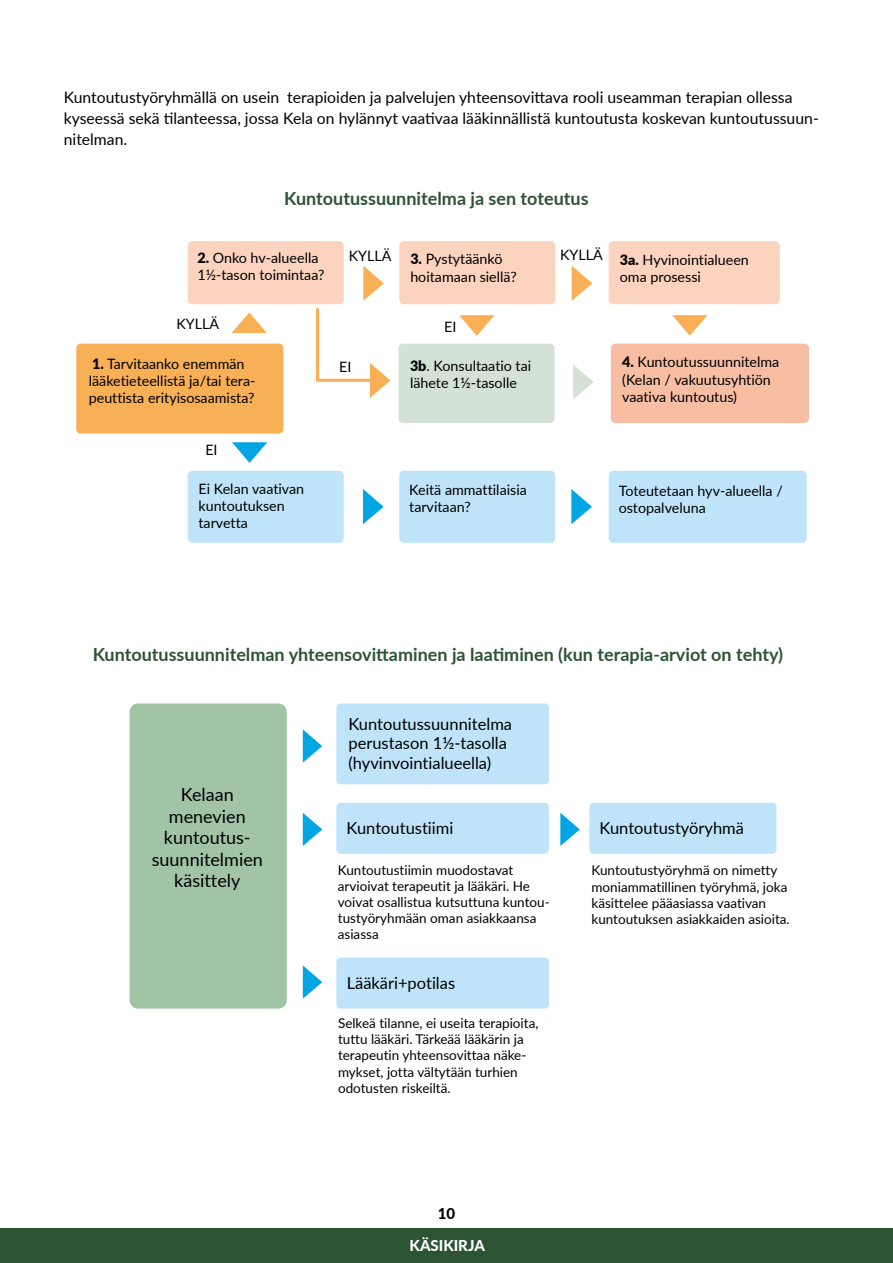
<style>
.page{position:relative;width:893px;height:1263px;background:#fff}
.page>*{position:absolute;margin:0;border:0;box-sizing:border-box;transform-origin:0 0}
.Kuvateksti{font:700 18px "Lato";color:#2d5335}
.Leipäteksti__P{font:18px/21.6px "Lato";color:#000;text-align:center}
.Leipäteksti__P-2{font:16.5px/19.8px "Lato";color:#000}
.Leipis{font:15.75px/21px "Lato";color:#000}
.t1{font:800 15px "Lato";color:#fff}
.t2{font:800 15px "Lato";color:#000}
.Leipäteksti__P-3{font:14.25px/17.1px "Lato";color:#000}
.Leipäteksti__P-4{font:13.5px/16.2px "Lato";color:#000}
.s1{font-weight:900}
</style>
<div class="page">
<div style="left:0;top:1229px;width:893px;height:34px;background:#2d5335"></div>
<div style="left:188px;top:241px;width:156px;height:63px;background:#fbd3bf;border-radius:5px"></div>
<div style="left:399px;top:241px;width:156px;height:63px;background:#fbd3bf;border-radius:5px"></div>
<div style="left:609px;top:241px;width:171px;height:63px;background:#fbd3bf;border-radius:5px"></div>
<div style="left:76px;top:344px;width:207px;height:90px;background:#f8b056;border-radius:5px"></div>
<div style="left:398px;top:344px;width:156px;height:79px;background:#d3e2d4;border-radius:5px"></div>
<div style="left:611px;top:344px;width:198px;height:79px;background:#f8bea4;border-radius:5px"></div>
<div style="left:188px;top:471px;width:156px;height:72px;background:#bfe4f9;border-radius:5px"></div>
<div style="left:609px;top:471px;width:198px;height:72px;background:#bfe4f9;border-radius:5px"></div>
<svg style="left:232px;top:442px;width:35px;height:21px"></svg>
<svg style="left:232px;top:312px;width:35px;height:21px"></svg>
<svg style="left:363px;top:266px;width:21px;height:35px"></svg>
<svg style="left:572px;top:266px;width:20px;height:35px"></svg>
<svg style="left:459px;top:315px;width:35px;height:21px"></svg>
<svg style="left:370px;top:363px;width:20px;height:35px"></svg>
<div style="left:399px;top:471px;width:156px;height:72px;background:#bfe4f9;border-radius:5px"></div>
<hr style="left:317px;top:379px;width:54px;height:3px;background:#f8b056">
<hr style="left:316px;top:308px;width:3px;height:73px;background:#f8b056">
<svg style="left:672px;top:315px;width:35px;height:21px"></svg>
<svg style="left:573px;top:364px;width:21px;height:36px"></svg>
<div style="left:129px;top:703px;width:158px;height:305px;background:#a1c4a7;border-radius:9px"></div>
<div style="left:336px;top:703px;width:213px;height:81px;background:#bfe4f9;border-radius:4px"></div>
<div style="left:589px;top:803px;width:187px;height:51px;background:#bfe4f9;border-radius:4px"></div>
<div style="left:336px;top:803px;width:213px;height:51px;background:#bfe4f9;border-radius:4px"></div>
<div style="left:336px;top:957px;width:213px;height:51px;background:#bfe4f9;border-radius:4px"></div>
<svg style="left:303px;top:729px;width:19px;height:34px"></svg>
<svg style="left:303px;top:813px;width:19px;height:33px"></svg>
<svg style="left:560px;top:813px;width:20px;height:33px"></svg>
<svg style="left:303px;top:965px;width:19px;height:34px"></svg>
<svg style="left:363px;top:489px;width:21px;height:35px"></svg>
<svg style="left:571px;top:489px;width:21px;height:35px"></svg>
<p class="Leipis" style="left:64px;top:86px;width:757px">Kuntoutustyöryhmällä on usein terapioiden ja palvelujen yhteensovittava rooli useamman terapian ollessa kyseessä sekä tilanteessa, jossa Kela on hylännyt vaativaa lääkinnällistä kuntoutusta koskevan kuntoutussuun&shy;nitelman.</p>
<p class="Kuvateksti" style="left:284px;top:185px;width:306px">Kuntoutussuunnitelma ja sen toteutus</p>
<p class="Leipäteksti__P-3" style="left:349px;top:247px;width:44px">KYLLÄ</p>
<p class="Leipäteksti__P-3" style="left:560px;top:246px;width:44px">KYLLÄ</p>
<p class="Leipäteksti__P-3" style="left:197px;top:249px;width:129px"><span class="s1">2.</span> Onko hv-alueella<br>1½-tason toimintaa?</p>
<p class="Leipäteksti__P-3" style="left:410px;top:250px;width:108px"><span class="s1">3.</span> Pystytäänkö hoitamaan siellä?</p>
<p class="Leipäteksti__P-3" style="left:620px;top:250px;width:131px"><span class="s1">3a.</span> Hyvinointialueen oma prosessi</p>
<p class="Leipäteksti__P-3" style="left:176px;top:315px;width:44px">KYLLÄ</p>
<p class="Leipäteksti__P-3" style="left:89px;top:354px;width:168px"><span class="s1">1.</span> Tarvitaanko enemmän lääketieteellistä ja/tai tera&shy;peuttista erityisosaamista?</p>
<p class="Leipäteksti__P-3" style="left:205px;top:441px;width:14px">EI</p>
<p class="Leipäteksti__P-3" style="left:339px;top:358px;width:14px">EI</p>
<p class="Leipäteksti__P-3" style="left:444px;top:318px;width:14px">EI</p>
<p class="Leipäteksti__P-3" style="left:410px;top:356px;width:123px"><span class="s1">3b</span>. Konsultaatio tai lähete 1½-tasolle</p>
<p class="Leipäteksti__P-3" style="left:622px;top:353px;width:159px"><span class="s1">4.</span> Kuntoutussuunnitelma (Kelan / vakuutusyhtiön vaativa kuntoutus)</p>
<p class="Leipäteksti__P-3" style="left:198px;top:480px;width:107px">Ei Kelan vaativan kuntoutuksen tarvetta</p>
<p class="Leipäteksti__P-3" style="left:619px;top:481px;width:166px">Toteutetaan hyv-alueella / ostopalveluna</p>
<p class="Leipäteksti__P-3" style="left:409px;top:481px;width:119px">Keitä ammattilaisia tarvitaan?</p>
<p class="Kuvateksti" style="left:93px;top:641px;width:692px">Kuntoutussuunnitelman yhteensovittaminen ja laatiminen (kun terapia-arviot on tehty)</p>
<p class="Leipäteksti__P" style="left:181px;top:783px;width:54px">Kelaan</p>
<p class="Leipäteksti__P" style="left:152px;top:804px;width:113px">menevien kuntoutus&shy;suunnitelmien käsittely</p>
<p class="Leipäteksti__P-2" style="left:348px;top:713px;width:165px">Kuntoutussuunnitelma perustason 1½-tasolla (hyvinvointialueella)</p>
<p class="Leipäteksti__P-2" style="left:347px;top:817px;width:108px">Kuntoutustiimi</p>
<p class="Leipäteksti__P-2" style="left:600px;top:817px;width:146px">Kuntoutustyöryhmä</p>
<p class="Leipäteksti__P-4" style="left:338px;top:861px;width:213px">Kuntoutustiimin muodostavat arvioivat terapeutit ja lääkäri. He voivat osallistua kutsuttuna kuntou&shy;tustyöryhmään oman asiakkaansa asiassa</p>
<p class="Leipäteksti__P-4" style="left:591px;top:862px;width:200px">Kuntoutustyöryhmä on nimetty moniammatillinen työryhmä, joka käsittelee pääasiassa vaativan kuntoutuksen asiakkaiden asioita.</p>
<p class="Leipäteksti__P-2" style="left:347px;top:972px;width:110px">Lääkäri+potilas</p>
<p class="Leipäteksti__P-4" style="left:338px;top:1014px;width:202px">Selkeä tilanne, ei useita terapioita, tuttu lääkäri. Tärkeää lääkärin ja terapeutin yhteensovittaa näke&shy;mykset, jotta vältytään turhien odotusten riskeiltä.</p>
<p class="t2" style="left:438px;top:1202px;width:19px">10</p>
<p class="t1" style="left:410px;top:1234px;width:77px">KÄSIKIRJA</p>
</div>
